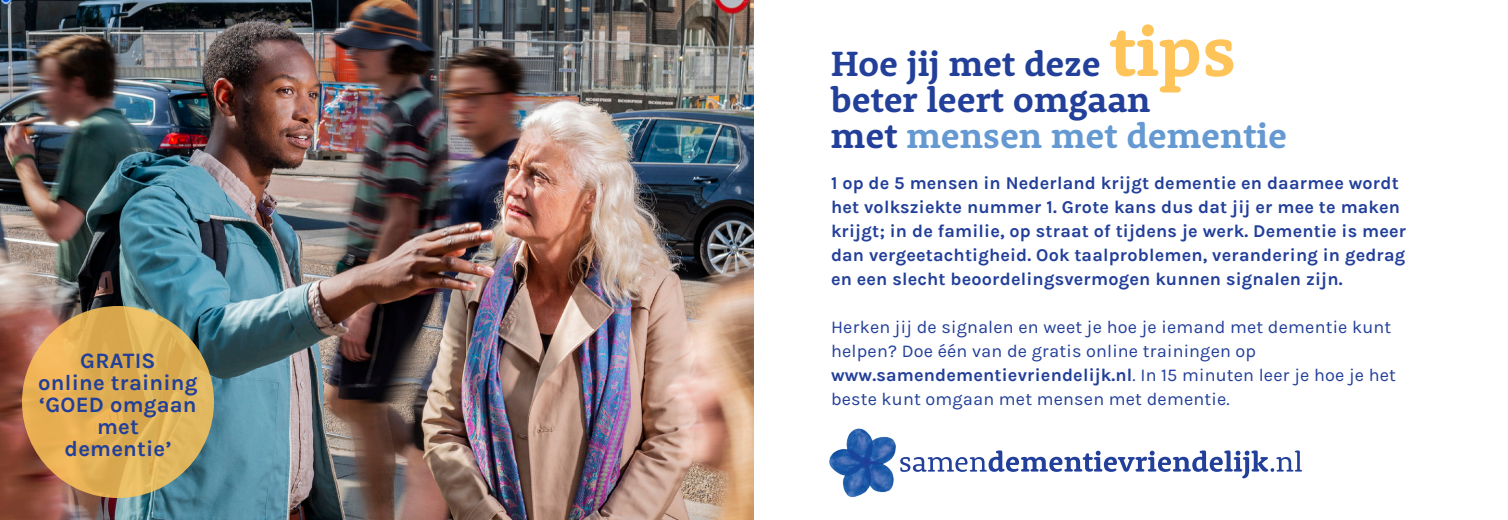
<style>
.page{position:relative;width:1508px;height:520px;background:#fff}
.page>*{position:absolute;margin:0;border:0;box-sizing:border-box;transform-origin:0 0}
.t1{font:700 36px/36px "Rooney";letter-spacing:-.005em;color:#223f99}
.t2{font:700 22px/22px "Karla";letter-spacing:.01em;color:#223f99;text-align:center}
.t3{font:700 18px/24px "Karla";letter-spacing:.01em;color:#223f99}
.t4{font:18px/24px "Karla";letter-spacing:.01em;color:#223f99}
.s1{font-size:72px;color:#fec459}
.s2{color:#6599d1}
.s3{font-weight:700}
</style>
<div class="page">
<img style="left:0;top:0;width:754px;height:520px">
<img style="left:829px;top:428px;width:67px;height:70px">
<svg style="left:900px;top:450px;width:402px;height:28px"></svg>
<svg style="left:22px;top:306px;width:192px;height:192px;background:#e2b157"></svg>
<p class="t2" style="left:38px;top:350px;width:161px">GRATIS<br>online training ‘GOED omgaan met<br>dementie’</p>
<p class="t1" style="left:831px;top:44px;width:458px">Hoe jij met deze <span class="s1">tips </span>beter leert omgaan<br>met <span class="s2">mensen met dementie</span></p>
<p class="t3" style="left:831px;top:171px;width:577px">1 op de 5 mensen in Nederland krijgt dementie en daarmee wordt het volksziekte nummer 1. Grote kans dus dat jij er mee te maken krijgt; in de familie, op straat of tijdens je werk. Dementie is meer dan vergeetachtigheid. Ook taalproblemen, verandering in gedrag en een slecht beoordelingsvermogen kunnen signalen zijn.</p>
<p class="t4" style="left:831px;top:315px;width:567px">Herken jij de signalen en weet je hoe je iemand met dementie kunt helpen? Doe één van de gratis online trainingen op <span class="s3">www.samendementievriendelijk.nl</span>. In 15 minuten leer je hoe je het beste kunt omgaan met mensen met dementie.</p>
</div>
